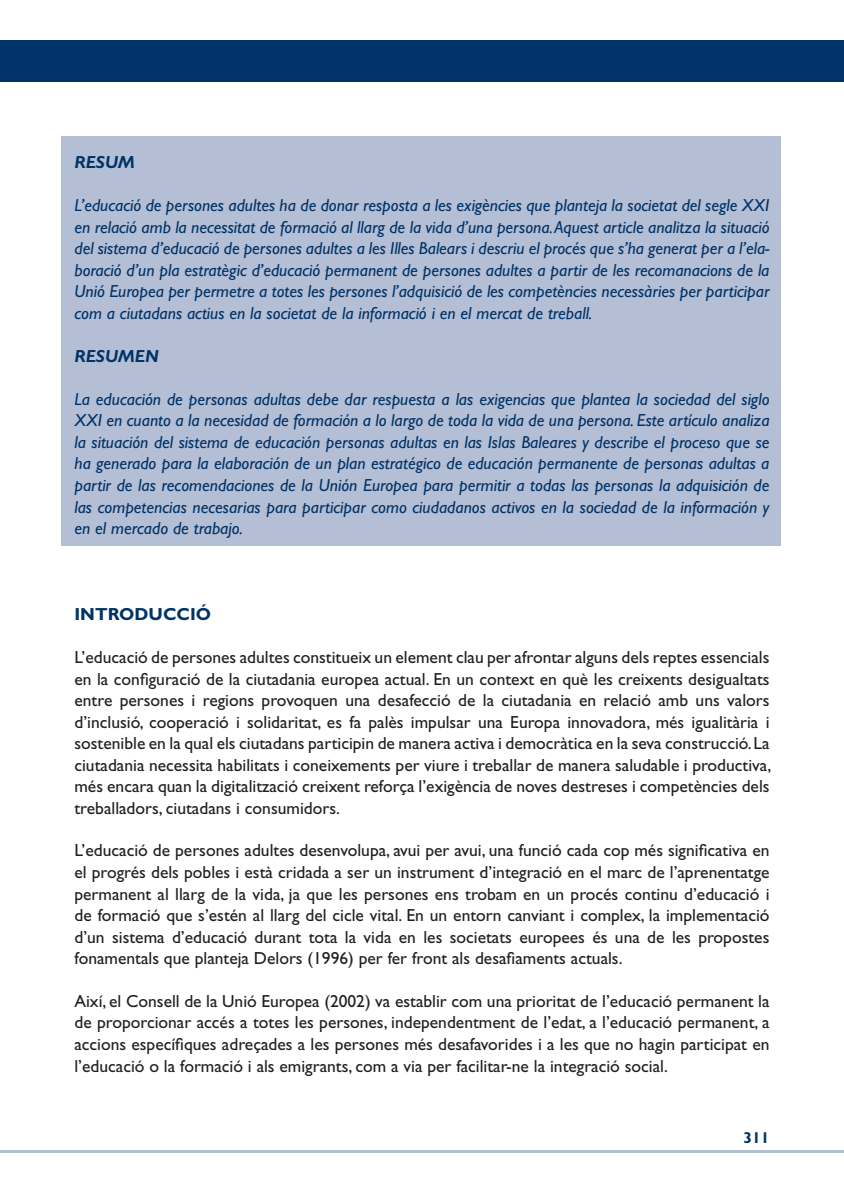
<style>
.page{position:relative;width:844px;height:1191px;background:#fff}
.page>*{position:absolute;margin:0;border:0;box-sizing:border-box;transform-origin:0 0}
.t1{font:17.5px/21.5px "Gill Sans Std";color:#231f20;text-align:justify}
.t2{font:italic 17.5px/21.5px "Gill Sans Std";color:#003367;text-align:justify}
.t3{font:italic 700 17.5px "Gill Sans Std";color:#003367}
.t4{font:700 17.5px "Gill Sans Std";color:#003367}
.t5{font:700 15.75px "Gill Sans Std";color:#003367}
</style>
<div class="page">
<hr style="left:0;top:1150px;width:843px;height:2px;background:#b4bed5">
<div style="left:61px;top:136px;width:719px;height:410px;background:#b4bed5"></div>
<div style="left:0;top:40px;width:843px;height:42px;background:#003367"></div>
<p class="t3" style="left:74px;top:152px;width:62px">RESUM</p>
<p class="t2" style="left:74px;top:195px;width:696px">L’educació de persones adultes ha de donar resposta a les exigències que planteja la societat del segle XXI en relació amb la necessitat de formació al llarg de la vida d’una persona. Aquest article analitza la situació del sistema d’educació de persones adultes a les Illes Balears i descriu el procés que s’ha generat per a l’ela&shy;boració d’un pla estratègic d’educació permanent de persones adultes a partir de les recomanacions de la Unió Europea per permetre a totes les persones l’adquisició de les competències necessàries per participar com a ciutadans actius en la societat de la informació i en el mercat de treball.</p>
<p class="t3" style="left:74px;top:346px;width:86px">RESUMEN</p>
<p class="t2" style="left:74px;top:388px;width:696px">La educación de personas adultas debe dar respuesta a las exigencias que plantea la sociedad del siglo XXI en cuanto a la necesidad de formación a lo largo de toda la vida de una persona. Este artículo analiza la situación del sistema de educación personas adultas en las Islas Baleares y describe el proceso que se ha generado para la elaboración de un plan estratégico de educación permanente de personas adultas a partir de las recomendaciones de la Unión Europea para permitir a todas las personas la adquisición de las competencias necesarias para participar como ciudadanos activos en la sociedad de la información y en el mercado de trabajo.</p>
<p class="t4" style="left:74px;top:604px;width:138px">INTRODUCCIÓ</p>
<p class="t1" style="left:74px;top:646px;width:698px">L’educació de persones adultes constitueix un element clau per afrontar alguns dels reptes essencials en la configuració de la ciutadania europea actual. En un context en què les creixents desigualtats entre persones i regions provoquen una desafecció de la ciutadania en relació amb uns valors d’inclusió, cooperació i solidaritat, es fa palès impulsar una Europa innovadora, més igualitària i sostenible en la qual els ciutadans participin de manera activa i democràtica en la seva construcció. La ciutadania necessita habilitats i coneixements per viure i treballar de manera saludable i productiva, més encara quan la digitalització creixent reforça l’exigència de noves destreses i competències dels treballadors, ciutadans i consumidors.</p>
<p class="t1" style="left:74px;top:840px;width:696px">L’educació de persones adultes desenvolupa, avui per avui, una funció cada cop més significativa en el progrés dels pobles i està cridada a ser un instrument d’integració en el marc de l’aprenentatge permanent al llarg de la vida, ja que les persones ens trobam en un procés continu d’educació i de formació que s’estén al llarg del cicle vital. En un entorn canviant i complex, la implementació d’un sistema d’educació durant tota la vida en les societats europees és una de les propostes fonamentals que planteja Delors (1996) per fer front als desafiaments actuals.</p>
<p class="t1" style="left:74px;top:990px;width:696px">Així, el Consell de la Unió Europea (2002) va establir com una prioritat de l’educació permanent la de proporcionar accés a totes les persones, independentment de l’edat, a l’educació permanent, a accions específiques adreçades a les persones més desafavorides i a les que no hagin participat en l’educació o la formació i als emigrants, com a via per facilitar-ne la integració social.</p>
<p class="t5" style="left:743px;top:1128px;width:28px">311</p>
</div>
